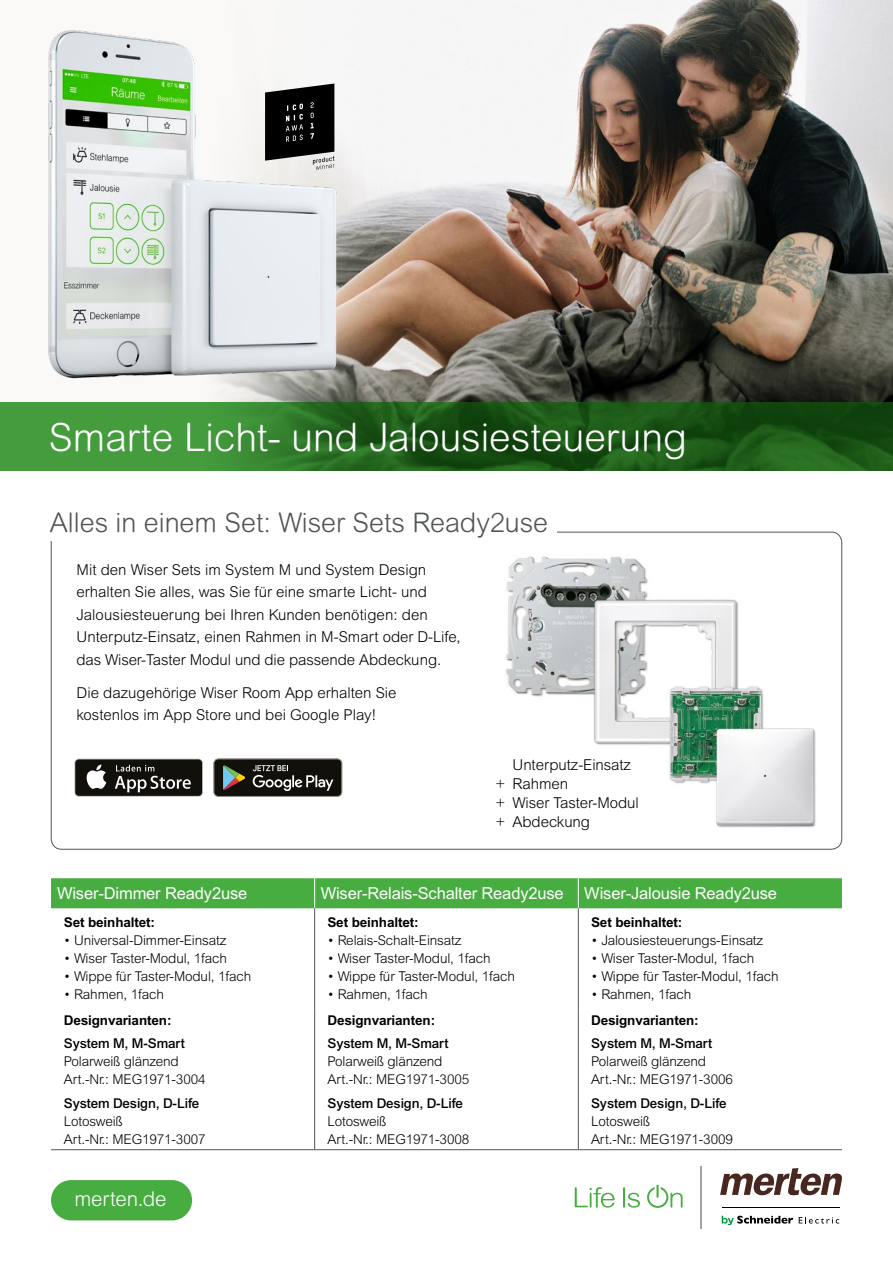
<style>
.page{position:relative;width:893px;height:1263px;background:#fff}
.page>*{position:absolute;margin:0;border:0;box-sizing:border-box;transform-origin:0 0}
.t1{font:300 39px "Arial Rounded MT Std";color:#fff}
.t2{font:300 27px "Arial Rounded MT Std";color:#505456}
.t3{font:300 20.4px "Arial MT Std";letter-spacing:-.005em;color:#fff}
.t4{font:16.5px "Arial MT Std";letter-spacing:-.01em;color:#fff}
.t5{font:300 15px/22.5px "Arial MT Std";color:#000}
.t6{font:300 13.5px/18px "Arial MT Std";letter-spacing:-.01em;color:#000}
.t7{font:500 13.5px "Arial MT Std";letter-spacing:-.01em;color:#000}
.t8{font:700 13.5px "Arial MT Std";letter-spacing:-.01em;color:#000}
</style>
<div class="page">
<img style="left:209px;top:0;width:684px;height:402px">
<div style="left:51px;top:1180px;width:141px;height:40px;background:#48ad40;border-radius:20px"></div>
<svg style="left:0;top:402px;width:893px;height:68px;background:#276b22"></svg>
<img style="left:48px;top:29px;width:290px;height:350px">
<svg style="left:265px;top:84px;width:69px;height:86px;background:#373636"></svg>
<svg style="left:575px;top:1187px;width:40px;height:20px"></svg>
<svg style="left:623px;top:1187px;width:17px;height:20px"></svg>
<svg style="left:647px;top:1185px;width:36px;height:23px"></svg>
<hr style="left:701px;top:1167px;width:1px;height:62px;background:#9fa4a9">
<svg style="left:722px;top:1215px;width:71px;height:10px"></svg>
<svg style="left:799px;top:1217px;width:40px;height:6px"></svg>
<hr style="left:722px;top:1207px;width:117px;height:1px;background:#000">
<svg style="left:720px;top:1168px;width:122px;height:27px"></svg>
<img style="left:505px;top:556px;width:311px;height:272px">
<div style="left:51px;top:878px;width:791px;height:30px;background:#48ad40"></div>
<hr style="left:51px;top:1149px;width:264px;height:1px;background:#505456">
<hr style="left:315px;top:1149px;width:263px;height:1px;background:#505456">
<hr style="left:578px;top:1149px;width:264px;height:1px;background:#505456">
<hr style="left:314px;top:878px;width:1px;height:30px;background:#fff">
<hr style="left:578px;top:878px;width:1px;height:30px;background:#fff">
<hr style="left:314px;top:908px;width:1px;height:101px;background:#505456">
<hr style="left:578px;top:908px;width:1px;height:101px;background:#505456">
<hr style="left:314px;top:1009px;width:1px;height:140px;background:#505456">
<hr style="left:578px;top:1009px;width:1px;height:140px;background:#505456">
<svg style="left:74px;top:759px;width:129px;height:38px"></svg>
<div style="left:75px;top:759px;width:127px;height:37px;background:#12100b;border-radius:4px"></div>
<svg style="left:86px;top:764px;width:20px;height:25px"></svg>
<svg style="left:115px;top:765px;width:76px;height:27px"></svg>
<svg style="left:214px;top:759px;width:128px;height:38px;background:#373631"></svg>
<h1 class="t1" style="left:49px;top:414px;width:640px">Smarte Licht- und Jalousiesteuerung</h1>
<h2 class="t2" style="left:50px;top:507px;width:500px">Alles in einem Set: Wiser Sets Ready2use</h2>
<p class="t5" style="left:77px;top:558px;width:386px">Mit den Wiser Sets im System M und System Design erhalten Sie alles, was Sie für eine smarte Licht- und Jalousiesteuerung bei Ihren Kunden benötigen: den Unterputz-Einsatz, einen Rahmen in M-Smart oder D-Life, das Wiser-Taster Modul und die passende Abdeckung.</p>
<p class="t5" style="left:77px;top:681px;width:322px">Die dazugehörige Wiser Room App erhalten Sie kostenlos im App Store und bei Google Play!</p>
<p class="t5" style="left:496px;top:755px;width:145px;line-height:19.2px;text-indent:17px">Unterputz-Einsatz + Rahmen<br>+ Wiser Taster-Modul + Abdeckung</p>
<p class="t4" style="left:57px;top:883px;width:192px">Wiser-Dimmer Ready2use</p>
<p class="t4" style="left:321px;top:883px;width:458px">Wiser-Relais-Schalter Ready2use Wiser-Jalousie Ready2use</p>
<p class="t8" style="left:64px;top:914px;width:93px">Set beinhaltet:</p>
<p class="t6" style="left:64px;top:931px;width:164px">• Universal-Dimmer-Einsatz</p>
<p class="t6" style="left:64px;top:949px;width:165px">• Wiser Taster-Modul, 1fach</p>
<p class="t6" style="left:64px;top:967px;width:189px">• Wippe für Taster-Modul, 1fach</p>
<p class="t6" style="left:64px;top:985px;width:102px">• Rahmen, 1fach</p>
<p class="t8" style="left:591px;top:914px;width:93px">Set beinhaltet:</p>
<p class="t6" style="left:591px;top:931px;width:174px">• Jalousiesteuerungs-Einsatz</p>
<p class="t6" style="left:591px;top:949px;width:165px">• Wiser Taster-Modul, 1fach</p>
<p class="t6" style="left:591px;top:967px;width:189px">• Wippe für Taster-Modul, 1fach</p>
<p class="t6" style="left:591px;top:985px;width:102px">• Rahmen, 1fach</p>
<p class="t8" style="left:327px;top:914px;width:93px">Set beinhaltet:</p>
<p class="t6" style="left:327px;top:931px;width:136px">• Relais-Schalt-Einsatz</p>
<p class="t6" style="left:327px;top:949px;width:165px">• Wiser Taster-Modul, 1fach</p>
<p class="t6" style="left:327px;top:967px;width:189px">• Wippe für Taster-Modul, 1fach</p>
<p class="t6" style="left:327px;top:985px;width:102px">• Rahmen, 1fach</p>
<p class="t8" style="left:64px;top:1012px;width:109px">Designvarianten:</p>
<p class="t7" style="left:64px;top:1036px;width:123px">System M, M-Smart</p>
<p class="t6" style="left:64px;top:1052px;width:143px">Polarweiß glänzend<br>Art.-Nr.: MEG1971-3004</p>
<p class="t7" style="left:64px;top:1095px;width:137px">System Design, D-Life</p>
<p class="t6" style="left:64px;top:1112px;width:143px">Lotosweiß<br>Art.-Nr.: MEG1971-3007</p>
<h3 class="t3" style="left:74px;top:1187px;width:94px">merten.de</h3>
<p class="t8" style="left:327px;top:1012px;width:109px">Designvarianten:</p>
<p class="t7" style="left:327px;top:1036px;width:123px">System M, M-Smart</p>
<p class="t6" style="left:327px;top:1052px;width:143px">Polarweiß glänzend<br>Art.-Nr.: MEG1971-3005</p>
<p class="t7" style="left:327px;top:1095px;width:137px">System Design, D-Life</p>
<p class="t6" style="left:327px;top:1112px;width:143px">Lotosweiß<br>Art.-Nr.: MEG1971-3008</p>
<p class="t8" style="left:591px;top:1012px;width:109px">Designvarianten:</p>
<p class="t7" style="left:591px;top:1036px;width:123px">System M, M-Smart</p>
<p class="t6" style="left:591px;top:1052px;width:143px">Polarweiß glänzend<br>Art.-Nr.: MEG1971-3006</p>
<p class="t7" style="left:591px;top:1095px;width:137px">System Design, D-Life</p>
<p class="t6" style="left:591px;top:1112px;width:143px">Lotosweiß<br>Art.-Nr.: MEG1971-3009</p>
</div>
